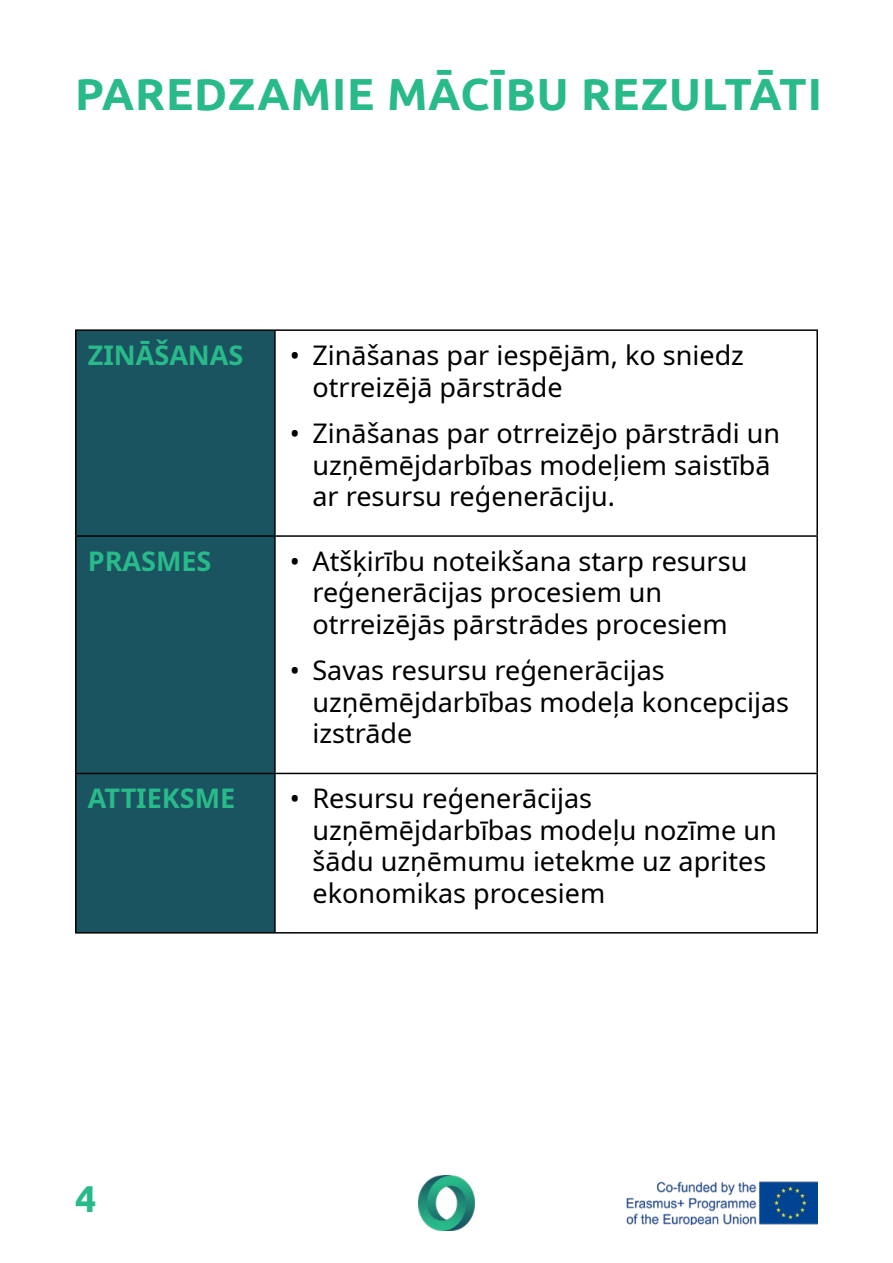
<style>
.page{position:relative;width:893px;height:1263px;background:#fff}
.page>*{position:absolute;margin:0;border:0;box-sizing:border-box;transform-origin:0 0}
.t1{font:700 45px "Ubuntu";letter-spacing:.02em;color:#29ba8a}
.t2{font:700 37.5px "Ubuntu";color:#29ba8a}
.t3{font:27px/31.5px "Noto Sans";color:#000}
.t4{font:700 27px "Noto Sans";color:#29ba8a}
</style>
<div class="page">
<img style="left:626px;top:1181px;width:192px;height:43px">
<img style="left:419px;top:1175px;width:55px;height:56px">
<div style="left:76px;top:331px;width:198px;height:601px;background:#1a5461"></div>
<hr style="left:275px;top:329px;width:543px;height:2px;background:#000">
<hr style="left:816px;top:331px;width:2px;height:204px;background:#000">
<hr style="left:275px;top:535px;width:543px;height:2px;background:#000">
<hr style="left:816px;top:537px;width:2px;height:236px;background:#000">
<hr style="left:275px;top:773px;width:543px;height:1px;background:#000">
<hr style="left:816px;top:774px;width:2px;height:158px;background:#000">
<hr style="left:275px;top:932px;width:543px;height:1px;background:#000">
<hr style="left:75px;top:329px;width:200px;height:2px;background:#000">
<hr style="left:75px;top:331px;width:1px;height:204px;background:#000">
<hr style="left:274px;top:331px;width:2px;height:204px;background:#000">
<hr style="left:75px;top:535px;width:200px;height:2px;background:#000">
<hr style="left:75px;top:537px;width:1px;height:236px;background:#000">
<hr style="left:274px;top:537px;width:2px;height:236px;background:#000">
<hr style="left:75px;top:773px;width:200px;height:1px;background:#000">
<hr style="left:75px;top:774px;width:1px;height:158px;background:#000">
<hr style="left:274px;top:774px;width:2px;height:158px;background:#000">
<hr style="left:75px;top:932px;width:200px;height:1px;background:#000">
<h1 class="t1" style="left:75px;top:67px;width:748px">PAREDZAMIE MĀCĪBU REZULTĀTI</h1>
<p class="t4" style="left:88px;top:336px;width:157px">ZINĀŠANAS</p>
<p class="t3" style="left:312px;top:340px;width:433px;text-indent:-22px">• Zināšanas par iespējām, ko sniedz otrreizējā pārstrāde</p>
<p class="t3" style="left:312px;top:418px;width:469px;text-indent:-22px">• Zināšanas par otrreizējo pārstrādi un uzņēmējdarbības modeļiem saistībā ar resursu reģenerāciju.</p>
<p class="t4" style="left:88px;top:542px;width:125px">PRASMES</p>
<p class="t3" style="left:312px;top:546px;width:436px;text-indent:-22px">• Atšķirību noteikšana starp resursu reģenerācijas procesiem un otrreizējās pārstrādes procesiem</p>
<p class="t3" style="left:312px;top:655px;width:478px;text-indent:-22px">• Savas resursu reģenerācijas uzņēmējdarbības modeļa koncepcijas izstrāde</p>
<p class="t4" style="left:88px;top:779px;width:149px">ATTIEKSME</p>
<p class="t3" style="left:312px;top:783px;width:466px;text-indent:-22px">• Resursu reģenerācijas uzņēmējdarbības modeļu nozīme un šādu uzņēmumu ietekme uz aprites ekonomikas procesiem</p>
<h2 class="t2" style="left:75px;top:1175px;width:23px">4</h2>
</div>
